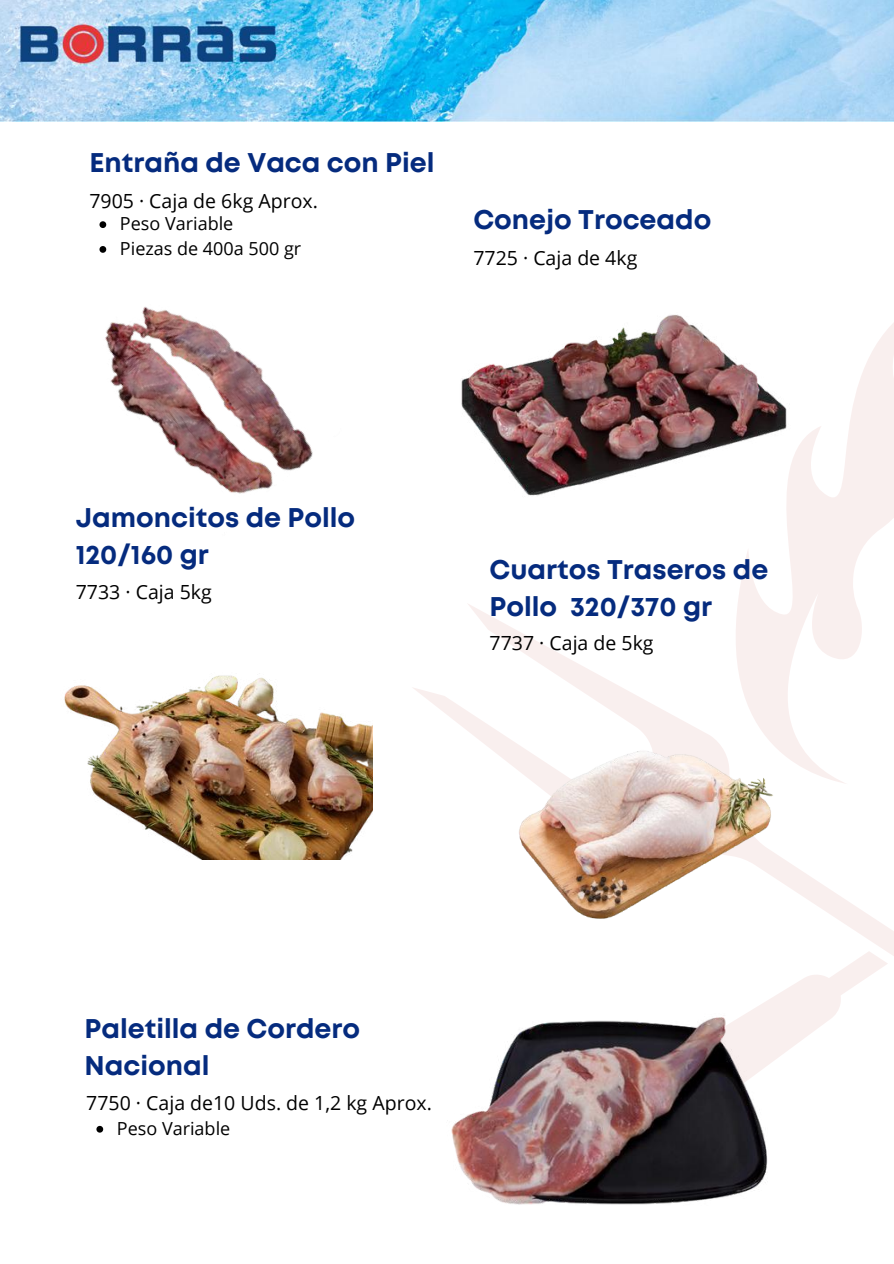
<style>
.page{position:relative;width:894px;height:1264px;background:#fff}
.page>*{position:absolute;margin:0;border:0;box-sizing:border-box;transform-origin:0 0}
.t1{font:700 27px/37.2px "Mont";color:#052b7e}
.t2{font:19.5px "Open Sans";color:#000}
.t3{font:18px/24.8px "Open Sans";color:#000}
</style>
<div class="page">
<img style="left:0;top:0;width:893px;height:122px">
<svg style="left:786px;top:324px;width:107px;height:226px;fill:#f9efee"></svg>
<svg style="left:413px;top:604px;width:176px;height:158px"></svg>
<svg style="left:589px;top:550px;width:304px;height:510px"></svg>
<img style="left:105px;top:306px;width:208px;height:218px">
<img style="left:461px;top:314px;width:339px;height:191px">
<img style="left:64px;top:675px;width:309px;height:184px">
<img style="left:508px;top:740px;width:278px;height:185px">
<img style="left:451px;top:1011px;width:323px;height:194px">
<svg style="left:99px;top:221px;width:7px;height:7px"></svg>
<svg style="left:99px;top:246px;width:7px;height:7px"></svg>
<svg style="left:96px;top:1125px;width:7px;height:7px"></svg>
<p class="t1" style="left:89px;top:146px;width:346px">Entraña de Vaca con Piel</p>
<p class="t2" style="left:89px;top:187px;width:230px">7905 · Caja de 6kg Aprox.</p>
<p class="t3" style="left:120px;top:211px;width:183px">Peso Variable<br>Piezas de 400a 500 gr</p>
<p class="t1" style="left:473px;top:203px;width:239px">Conejo Troceado</p>
<p class="t2" style="left:473px;top:244px;width:165px">7725 · Caja de 4kg</p>
<p class="t1" style="left:76px;top:501px;width:281px">Jamoncitos de Pollo<br>120/160 gr</p>
<p class="t2" style="left:76px;top:578px;width:137px">7733 · Caja 5kg</p>
<p class="t1" style="left:489px;top:553px;width:280px">Cuartos Traseros de<br>Pollo 320/370 gr</p>
<p class="t2" style="left:489px;top:629px;width:165px">7737 · Caja de 5kg</p>
<p class="t1" style="left:85px;top:1012px;width:277px">Paletilla de Cordero<br>Nacional</p>
<p class="t2" style="left:86px;top:1089px;width:347px">7750 · Caja de10 Uds. de 1,2 kg Aprox.</p>
<p class="t3" style="left:117px;top:1115px;width:115px">Peso Variable</p>
</div>
